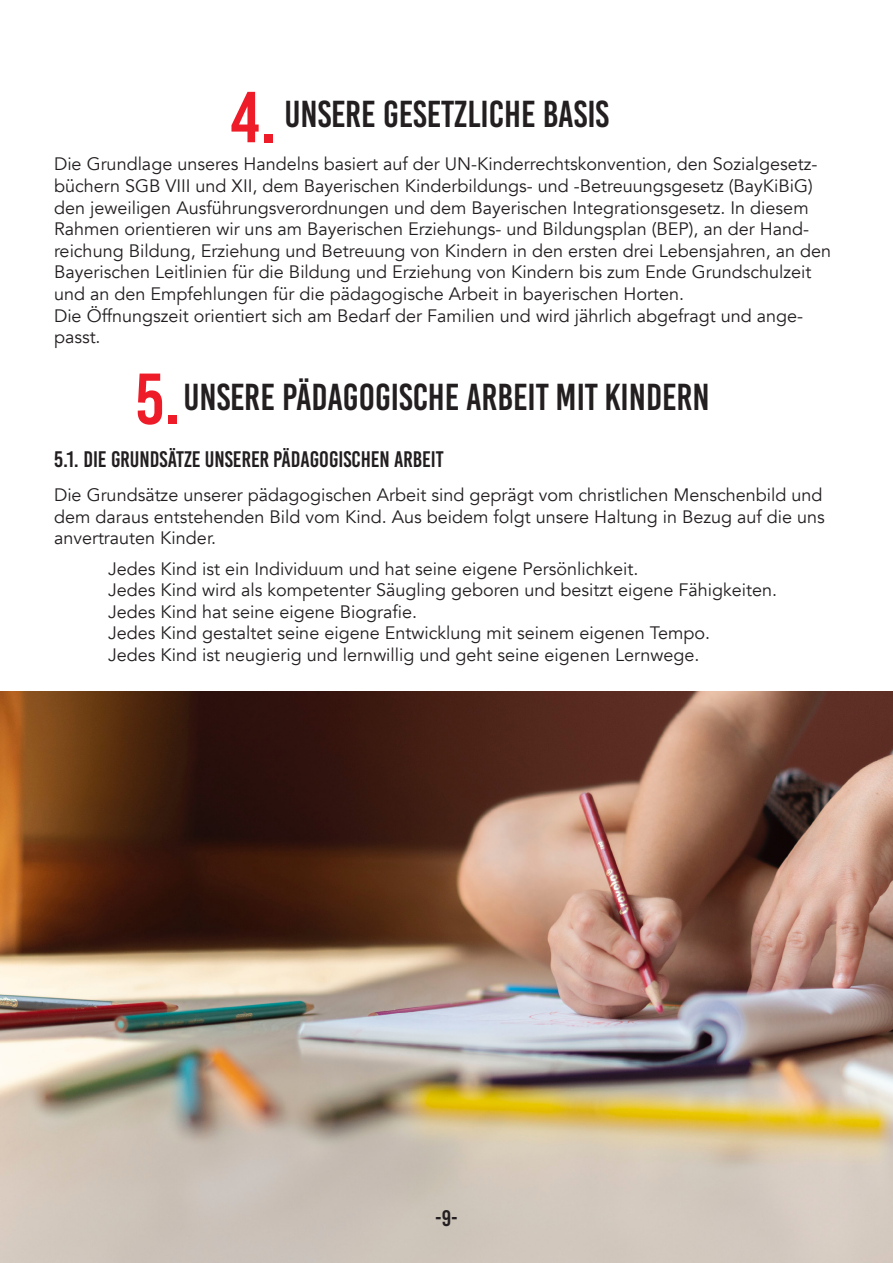
<style>
.page{position:relative;width:893px;height:1263px;background:#fff}
.page>*{position:absolute;margin:0;border:0;box-sizing:border-box;transform-origin:0 0}
.t1{font:72px "Bebas Kai";color:#ee1c28}
.t2{font:37.5px "Bebas Kai";color:#231f20}
.t3{font:22.5px "Bebas Kai";color:#231f20}
.t4{font:18px/21.6px "Avenir";color:#231f20}
</style>
<div class="page">
<img style="left:0;top:691px;width:893px;height:572px">
<p class="t1" style="left:230px;top:79px;width:47px">4.</p>
<p class="t2" style="left:284px;top:94px;width:326px">UNSERE GESETZLICHE BASIS</p>
<p class="t4" style="left:54px;top:154px;width:779px">Die Grundlage unseres Handelns basiert auf der UN-Kinderrechtskonvention, den Sozialgesetz&shy;büchern SGB VIII und XII, dem Bayerischen Kinderbildungs- und -Betreuungsgesetz (BayKiBiG) den jeweiligen Ausführungsverordnungen und dem Bayerischen Integrationsgesetz. In diesem Rahmen orientieren wir uns am Bayerischen Erziehungs- und Bildungsplan (BEP), an der Hand&shy;reichung Bildung, Erziehung und Betreuung von Kindern in den ersten drei Lebensjahren, an den Bayerischen Leitlinien für die Bildung und Erziehung von Kindern bis zum Ende Grundschulzeit und an den Empfehlungen für die pädagogische Arbeit in bayerischen Horten.</p>
<p class="t4" style="left:54px;top:305px;width:751px">Die Öffnungszeit orientiert sich am Bedarf der Familien und wird jährlich abgefragt und ange&shy;passt.</p>
<p class="t2" style="left:183px;top:377px;width:528px">UNSERE PÄDAGOGISCHE ARBEIT MIT KINDERN</p>
<p class="t3" style="left:54px;top:447px;width:391px">5.1. DIE GRUNDSÄTZE UNSERER PÄDAGOGISCHEN ARBEIT</p>
<p class="t4" style="left:54px;top:485px;width:772px">Die Grundsätze unserer pädagogischen Arbeit sind geprägt vom christlichen Menschenbild und dem daraus entstehenden Bild vom Kind. Aus beidem folgt unsere Haltung in Bezug auf die uns anvertrauten Kinder.</p>
<p class="t4" style="left:108px;top:558px;width:532px">Jedes Kind ist ein Individuum und hat seine eigene Persönlichkeit.</p>
<p class="t4" style="left:108px;top:579px;width:671px">Jedes Kind wird als kompetenter Säugling geboren und besitzt eigene Fähigkeiten.</p>
<p class="t4" style="left:108px;top:601px;width:311px">Jedes Kind hat seine eigene Biografie.</p>
<p class="t4" style="left:108px;top:623px;width:604px">Jedes Kind gestaltet seine eigene Entwicklung mit seinem eigenen Tempo.</p>
<p class="t4" style="left:108px;top:644px;width:593px">Jedes Kind ist neugierig und lernwillig und geht seine eigenen Lernwege.</p>
<p class="t1" style="left:135px;top:360px;width:47px">5.</p>
<p class="t3" style="left:435px;top:1206px;width:24px">-9-</p>
</div>
